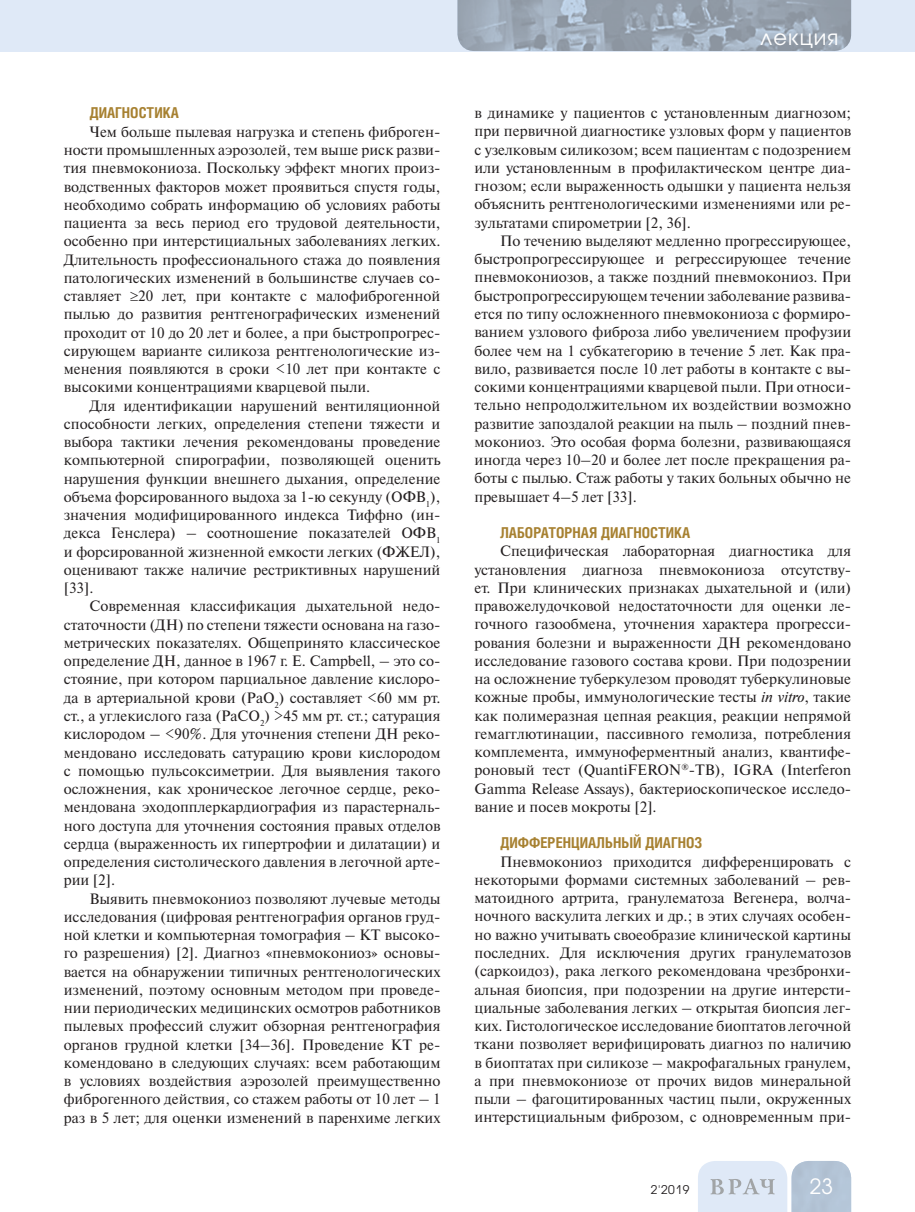
<style>
.page{position:relative;width:915px;height:1212px;background:#fff}
.page>*{position:absolute;margin:0;border:0;box-sizing:border-box;transform-origin:0 0}
.t1{font:21px "Avant Garde Gothic C";letter-spacing:.05em;color:#fff}
.t2{font:15px/18.3px "Newton C";color:#231f20;text-align:justify}
.t3{font:700 15px "Helios Cond";color:#a78131}
.t4{font:12px "Avant Garde Gothic C";color:#231f20}
.s1{font-style:italic}
</style>
<div class="page">
<div style="left:0;top:0;width:914px;height:51px;background:#dfe9f7"></div>
<img style="left:457px;top:0;width:393px;height:51px">
<svg style="left:698px;top:1161px;width:152px;height:51px;background:#cdd9e7"></svg>
<p class="t3" style="left:89px;top:107px;width:91px">ДИАГНОСТИКА</p>
<p class="t2" style="left:64px;top:124px;width:378px;text-indent:26px">Чем больше пылевая нагрузка и степень фиброген&shy;ности промышленных аэрозолей, тем выше риск разви&shy;тия пневмокониоза. Поскольку эффект многих произ&shy;водственных факторов может проявиться спустя годы, необходимо собрать информацию об условиях работы пациента за весь период его трудовой деятельности, особенно при интерстициальных заболеваниях легких.<br>Длительность профессионального стажа до появления патологических изменений в большинстве случаев со&shy;ставляет ≥20 лет, при контакте с малофиброгенной пылью до развития рентгенографических изменений проходит от 10 до 20 лет и более, а при быстропрогрес&shy;сирующем варианте силикоза рентгенологические из&shy;менения появляются в сроки &lt;10 лет при контакте с высокими концентрациями кварцевой пыли.</p>
<p class="t2" style="left:64px;top:398px;width:378px;text-indent:26px">Для идентификации нарушений вентиляционной способности легких, определения степени тяжести и выбора тактики лечения рекомендованы проведение компьютерной спирографии, позволяющей оценить нарушения функции внешнего дыхания, определение объема форсированного выдоха за 1-ю секунду (ОФВ<sub>1</sub>), значения модифицированного индекса Тиффно (ин&shy;декса Генслера) – соотношение показателей ОФВ<sub>1 </sub>и форсированной жизненной емкости легких (ФЖЕЛ), оценивают также наличие рестриктивных нарушений [33].</p>
<p class="t2" style="left:64px;top:599px;width:378px;text-indent:26px">Современная классификация дыхательной недо&shy;статочности (ДН) по степени тяжести основана на газо&shy;метрических показателях. Общепринято классическое определение ДН, данное в 1967 г. E. Campbell, – это со&shy;стояние, при котором парциальное давление кислоро&shy;да в артериальной крови (РаО<sub>2</sub>) составляет &lt;60 мм рт. ст., а углекислого газа (РаСО<sub>2</sub>) &gt;45 мм рт. ст.; сатурация кислородом – &lt;90%. Для уточнения степени ДН реко&shy;мендовано исследовать сатурацию крови кислородом с помощью пульсоксиметрии. Для выявления такого осложнения, как хроническое легочное сердце, реко&shy;мендована эходопплеркардиография из парастерналь&shy;ного доступа для уточнения состояния правых отделов сердца (выраженность их гипертрофии и дилатации) и определения систолического давления в легочной арте&shy;рии [2].</p>
<p class="t2" style="left:64px;top:891px;width:378px;text-indent:26px">Выявить пневмокониоз позволяют лучевые методы исследования (цифровая рентгенография органов груд&shy;ной клетки и компьютерная томография – КТ высоко&shy;го разрешения) [2]. Диагноз «пневмокониоз» основы&shy;вается на обнаружении типичных рентгенологических изменений, поэтому основным методом при проведе&shy;нии периодических медицинских осмотров работников пылевых профессий служит обзорная рентгенография органов грудной клетки [34–36]. Проведение КТ ре&shy;комендовано в следующих случаях: всем работающим в условиях воздействия аэрозолей преимущественно фиброгенного действия, со стажем работы от 10 лет – 1 раз в 5 лет; для оценки изменений в паренхиме легких</p>
<h1 class="t1" style="left:760px;top:27px;width:79px">лекция</h1>
<p class="t2" style="left:474px;top:105px;width:378px">в динамике у пациентов с установленным диагнозом; при первичной диагностике узловых форм у пациентов с узелковым силикозом; всем пациентам с подозрением или установленным в профилактическом центре диа&shy;гнозом; если выраженность одышки у пациента нельзя объяснить рентгенологическими изменениями или ре&shy;зультатами спирометрии [2, 36].</p>
<p class="t2" style="left:474px;top:233px;width:378px;text-indent:26px">По течению выделяют медленно прогрессирующее, быстропрогрессирующее и регрессирующее течение пневмокониозов, а также поздний пневмокониоз. При быстропрогрессирующем течении заболевание развива&shy;ется по типу осложненного пневмокониоза с формиро&shy;ванием узлового фиброза либо увеличением профузии более чем на 1 субкатегорию в течение 5 лет. Как пра&shy;вило, развивается после 10 лет работы в контакте с вы&shy;сокими концентрациями кварцевой пыли. При относи&shy;тельно непродолжительном их воздействии возможно развитие запоздалой реакции на пыль – поздний пнев&shy;мокониоз. Это особая форма болезни, развивающаяся иногда через 10–20 и более лет после прекращения ра&shy;боты с пылью. Стаж работы у таких больных обычно не превышает 4–5 лет [33].</p>
<p class="t3" style="left:500px;top:527px;width:192px">ЛАБОРАТОРНАЯ ДИАГНОСТИКА</p>
<p class="t2" style="left:474px;top:544px;width:378px;text-indent:26px">Специфическая лабораторная диагностика для установления диагноза пневмокониоза отсутству&shy;ет. При клинических признаках дыхательной и (или) правожелудочковой недостаточности для оценки ле&shy;гочного газообмена, уточнения характера прогресси&shy;рования болезни и выраженности ДН рекомендовано исследование газового состава крови. При подозрении на осложнение туберкулезом проводят туберкулиновые кожные пробы, иммунологические тесты <span class="s1">in vitro</span>, такие как полимеразная цепная реакция, реакции непрямой гемагглютинации, пассивного гемолиза, потребления комплемента, иммуноферментный анализ, квантифе&shy;роновый тест (QuantiFERON<sup>®</sup>-TB), IGRA (Interferon Gamma Release Assays), бактериоскопическое исследо&shy;вание и посев мокроты [2].</p>
<p class="t3" style="left:500px;top:837px;width:204px">ДИФФЕРЕНЦИАЛЬНЫЙ ДИАГНОЗ</p>
<p class="t2" style="left:474px;top:854px;width:378px;text-indent:26px">Пневмокониоз приходится дифференцировать с некоторыми формами системных заболеваний – рев&shy;матоидного артрита, гранулематоза Вегенера, волча&shy;ночного васкулита легких и др.; в этих случаях особен&shy;но важно учитывать своеобразие клинической картины последних. Для исключения других гранулематозов (саркоидоз), рака легкого рекомендована чрезбронхи&shy;альная биопсия, при подозрении на другие интерсти&shy;циальные заболевания легких – открытая биопсия лег&shy;ких. Гистологическое исследование биоптатов легочной ткани позволяет верифицировать диагноз по наличию в биоптатах при силикозе – макрофагальных гранулем, а при пневмокониозе от прочих видов минеральной пыли – фагоцитированных частиц пыли, окруженных интерстициальным фиброзом, с одновременным при-</p>
<p class="t4" style="left:650px;top:1184px;width:40px">2'2019</p>
<h1 class="t1" style="left:809px;top:1177px;width:25px">23</h1>
</div>
